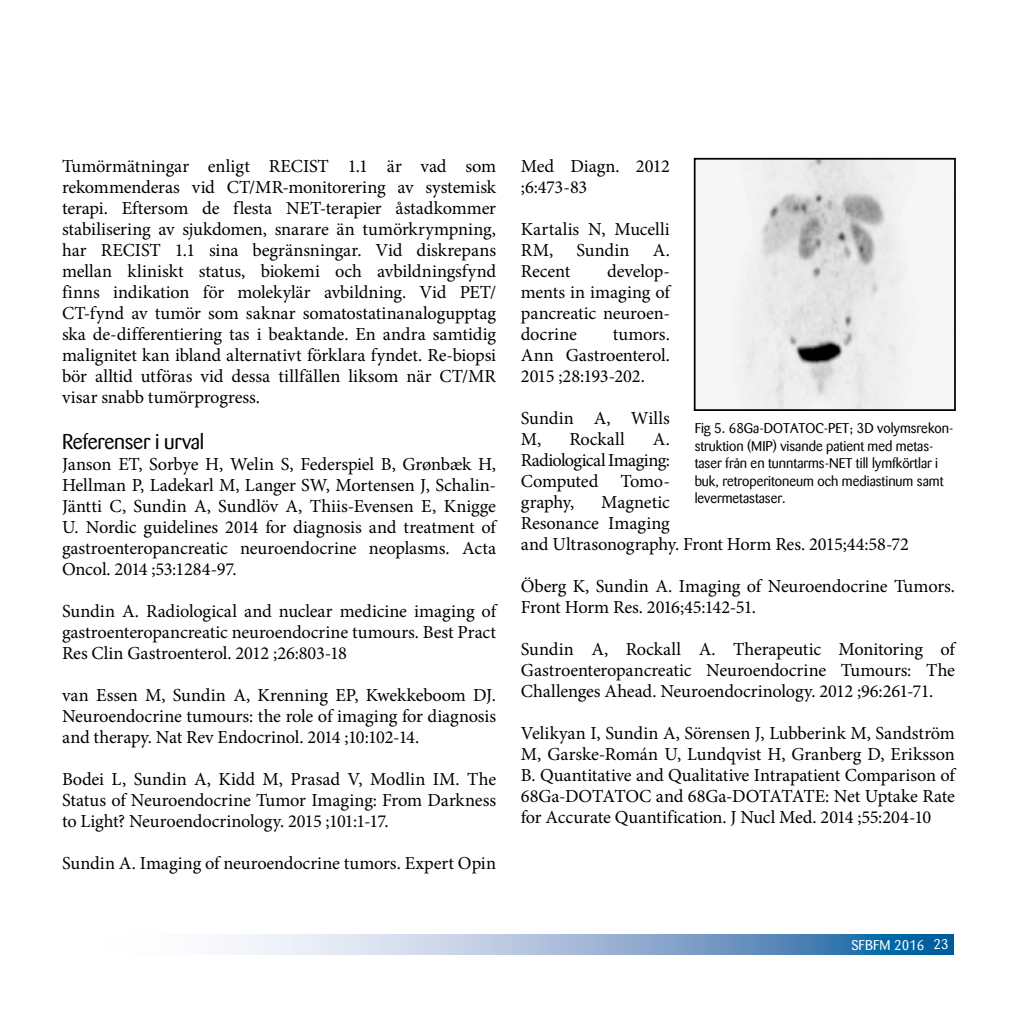
<style>
.page{position:relative;width:1017px;height:1017px;background:#fff}
.page>*{position:absolute;margin:0;border:0;box-sizing:border-box;transform-origin:0 0}
.t1{font:21px "Barmeno";letter-spacing:-.01em;color:#000}
.t2{font:18.38px/21px "Minion Pro";letter-spacing:-.01em;color:#000;text-align:justify}
.t3{font:18.38px/21px "Minion Pro";letter-spacing:.01em;color:#000}
.t4{font:14px/17.5px "Barmeno";color:#000}
.t5{font:14px "Barmeno";color:#fff}
</style>
<div class="page">
<svg style="left:231px;top:934px;width:723px;height:20px;background:#90b1d2"></svg>
<img style="left:731px;top:161px;width:188px;height:247px">
<div style="left:694px;top:158px;width:262px;height:253px;border:2px solid #000"></div>
<p class="t2" style="left:62px;top:156px;width:436px">Tumörmätningar enligt RECIST 1.1 är vad som rekommenderas vid CT/MR-monitorering av systemisk terapi. Eftersom de flesta NET-terapier åstadkommer stabilisering av sjukdomen, snarare än tumörkrympning, har RECIST 1.1 sina begränsningar. Vid diskrepans mellan kliniskt status, biokemi och avbildningsfynd finns indikation för molekylär avbildning. Vid PET/ CT-fynd av tumör som saknar somatostatinanalogupptag ska de-differentiering tas i beaktande. En andra samtidig malignitet kan ibland alternativt förklara fyndet. Re-biopsi bör alltid utföras vid dessa tillfällen liksom när CT/MR visar snabb tumörprogress.</p>
<p class="t1" style="left:62px;top:430px;width:144px">Referenser i urval</p>
<p class="t2" style="left:62px;top:454px;width:436px">Janson ET, Sorbye H, Welin S, Federspiel B, Grønbæk H, Hellman P, Ladekarl M, Langer SW, Mortensen J, Schalin-Jäntti C, Sundin A, Sundlöv A, Thiis-Evensen E, Knigge U. Nordic guidelines 2014 for diagnosis and treatment of gastroenteropancreatic neuroendocrine neoplasms. Acta Oncol. 2014 ;53:1284-97.</p>
<p class="t2" style="left:62px;top:601px;width:436px">Sundin A. Radiological and nuclear medicine imaging of gastroenteropancreatic neuroendocrine tumours. Best Pract Res Clin Gastroenterol. 2012 ;26:803-18</p>
<p class="t2" style="left:62px;top:685px;width:436px">van Essen M, Sundin A, Krenning EP, Kwekkeboom DJ.<br>Neuroendocrine tumours: the role of imaging for diagnosis and therapy. Nat Rev Endocrinol. 2014 ;10:102-14.</p>
<p class="t2" style="left:62px;top:769px;width:436px">Bodei L, Sundin A, Kidd M, Prasad V, Modlin IM. The Status of Neuroendocrine Tumor Imaging: From Darkness to Light? Neuroendocrinology. 2015 ;101:1-17.</p>
<p class="t2" style="left:62px;top:853px;width:436px">Sundin A. Imaging of neuroendocrine tumors. Expert Opin</p>
<p class="t2" style="left:521px;top:156px;width:150px">Med Diagn. 2012 ;6:473-83</p>
<p class="t2" style="left:521px;top:219px;width:150px">Kartalis N, Mucelli<br>RM,</p>
<p class="t2" style="left:577px;top:240px;width:55px">Sundin</p>
<p class="t2" style="left:653px;top:240px;width:18px">A.</p>
<p class="t2" style="left:521px;top:261px;width:150px;text-indent:86px">develop&shy;ments in imaging of pancreatic neuroen&shy;docrine</p>
<p class="t2" style="left:521px;top:261px;width:51px">Recent</p>
<p class="t2" style="left:521px;top:324px;width:150px;text-indent:92px">tumors.<br>Ann Gastroenterol.<br>2015 ;28:193-202.</p>
<p class="t3" style="left:521px;top:408px;width:150px">Sundin A, Wills<br>M,</p>
<p class="t4" style="left:695px;top:420px;width:260px">Fig 5. 68Ga-DOTATOC-PET; 3D volymsrekon&shy;struktion (MIP) visande patient med metas&shy;taser från en tunntarms-NET till lymfkörtlar i buk, retroperitoneum och mediastinum samt levermetastaser.</p>
<p class="t2" style="left:569px;top:429px;width:57px">Rockall</p>
<p class="t2" style="left:521px;top:429px;width:150px;text-indent:132px">A.<br>Radiological Imaging:<br>Computed Tomo&shy;graphy,</p>
<p class="t2" style="left:521px;top:492px;width:389px;text-align:left;text-indent:80px">Magnetic<br>Resonance Imaging<br>and Ultrasonography. Front Horm Res. 2015;44:58-72</p>
<p class="t2" style="left:521px;top:576px;width:436px">Öberg K, Sundin A. Imaging of Neuroendocrine Tumors.<br>Front Horm Res. 2016;45:142-51.</p>
<p class="t2" style="left:521px;top:639px;width:436px">Sundin A, Rockall A. Therapeutic Monitoring of Gastroenteropancreatic Neuroendocrine Tumours: The Challenges Ahead. Neuroendocrinology. 2012 ;96:261-71.</p>
<p class="t2" style="left:521px;top:723px;width:436px">Velikyan I, Sundin A, Sörensen J, Lubberink M, Sandström M, Garske-Román U, Lundqvist H, Granberg D, Eriksson B. Quantitative and Qualitative Intrapatient Comparison of 68Ga-DOTATOC and 68Ga-DOTATATE: Net Uptake Rate for Accurate Quantification. J Nucl Med. 2014 ;55:204-10</p>
<p class="t5" style="left:851px;top:937px;width:75px">SFBFM 2016</p>
<p class="t5" style="left:934px;top:936px;width:17px">23</p>
</div>
